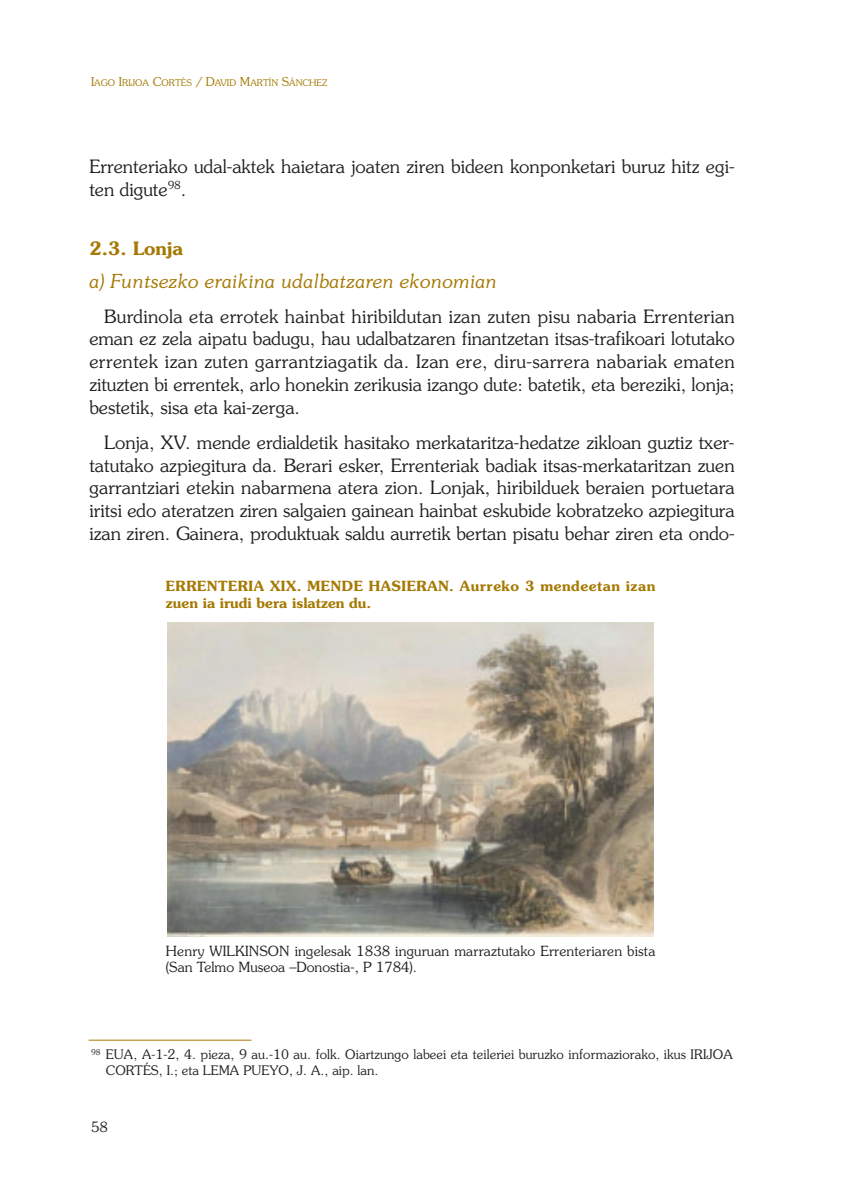
<style>
.page{position:relative;width:844px;height:1191px;background:#fff}
.page>*{position:absolute;margin:0;border:0;box-sizing:border-box;transform-origin:0 0}
.t1{font:italic 300 19.25px "Souvenir";color:#a57903}
.t2{font:300 18.38px/22.8px "Souvenir";color:#231f20;text-align:justify}
.t3{font:600 18.38px "Souvenir";color:#a57903}
.t4{font:300 14px/16.8px "Souvenir";letter-spacing:.01em;color:#231f20}
.t5{font:600 14px/16.8px "Souvenir";letter-spacing:.03em;color:#a57903}
.t6{font:300 13.12px/15.8px "Souvenir";letter-spacing:.005em;color:#231f20}
.t7{font:300 9.1px "Souvenir";color:#a57903}
.s1{font-size:12.25px}
</style>
<div class="page">
<hr style="left:89px;top:1039px;width:162px;height:1px;background:#a57903">
<img style="left:167px;top:622px;width:486px;height:315px">
<p class="t7" style="left:91px;top:79px;width:238px"><span class="s1">I</span>AGO <span class="s1">I</span>RIJOA <span class="s1">C</span>ORTÉS <span class="s1">/ D</span>AVID <span class="s1">M</span>ARTÍN <span class="s1">S</span>ÁNCHEZ</p>
<p class="t2" style="left:89px;top:156px;width:646px">Errenteriako udal-aktek haietara joaten ziren bideen konponketari buruz hitz egi&shy;ten digute<sup>98</sup>.</p>
<p class="t3" style="left:89px;top:241px;width:95px">2.3. Lonja</p>
<p class="t1" style="left:89px;top:273px;width:409px">a) Funtsezko eraikina udalbatzaren ekonomian</p>
<p class="t2" style="left:89px;top:306px;width:646px;text-indent:15px">Burdinola eta errotek hainbat hiribildutan izan zuten pisu nabaria Errenterian eman ez zela aipatu badugu, hau udalbatzaren finantzetan itsas-trafikoari lotutako errentek izan zuten garrantziagatik da. Izan ere, diru-sarrera nabariak ematen zituzten bi errentek, arlo honekin zerikusia izango dute: batetik, eta bereziki, lonja; bestetik, sisa eta kai-zerga.</p>
<p class="t2" style="left:89px;top:432px;width:646px;text-indent:15px">Lonja, XV. mende erdialdetik hasitako merkataritza-hedatze zikloan guztiz txer&shy;tatutako azpiegitura da. Berari esker, Errenteriak badiak itsas-merkataritzan zuen garrantziari etekin nabarmena atera zion. Lonjak, hiribilduek beraien portuetara iritsi edo ateratzen ziren salgaien gainean hainbat eskubide kobratzeko azpiegitura izan ziren. Gainera, produktuak saldu aurretik bertan pisatu behar ziren eta ondo-</p>
<p class="t5" style="left:166px;top:578px;width:491px">ERRENTERIA XIX. MENDE HASIERAN. Aurreko 3 mendeetan izan zuen ia irudi bera islatzen du.</p>
<p class="t4" style="left:166px;top:943px;width:491px">Henry WILKINSON ingelesak 1838 inguruan marraztutako Errenteriaren bista (San Telmo Museoa –Donostia-, P 1784).</p>
<p class="t6" style="left:106px;top:1047px;width:628px;text-indent:-15px"><sup>98</sup> EUA, A-1-2, 4. pieza, 9 au.-10 au. folk. Oiartzungo labeei eta teileriei buruzko informaziorako, ikus IRIJOA<br>CORTÉS, I.; eta LEMA PUEYO, J. A., aip. lan.</p>
<p class="t4" style="left:91px;top:1119px;width:18px">58</p>
</div>
